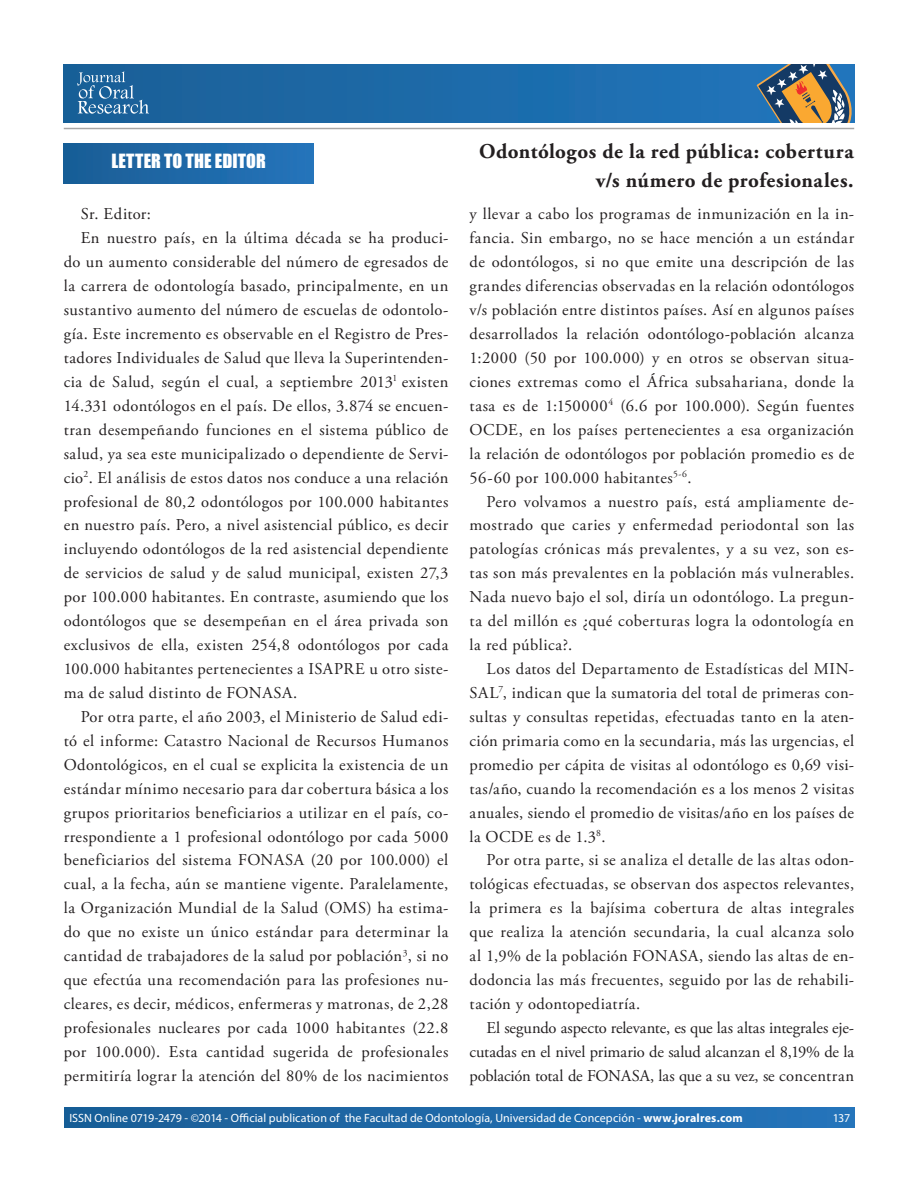
<style>
.page{position:relative;width:918px;height:1188px;background:#fff}
.page>*{position:absolute;margin:0;border:0;box-sizing:border-box;transform-origin:0 0}
.TITULOS_GRANDES{font:700 21px "Adobe Garamond Pro";letter-spacing:.025em;color:#231f20}
.t1{font:18px "Impact";letter-spacing:.01em;color:#fff}
.texto_parrafos_inter{font:16.5px/23.9px "Adobe Garamond Pro";letter-spacing:.025em;color:#231f20;text-align:justify}
.t2{font:12px "Myriad Pro";letter-spacing:.005em;color:#fff}
.s1{font-weight:700}
</style>
<div class="page">
<svg style="left:64px;top:64px;width:692px;height:59px"></svg>
<svg style="left:756px;top:64px;width:98px;height:59px"></svg>
<svg style="left:77px;top:71px;width:72px;height:43px"></svg>
<hr style="left:63px;top:127px;width:792px;height:3px;background:#ebeaea">
<hr style="left:64px;top:128px;width:790px;height:1px;background:#231f20">
<div style="left:64px;top:1108px;width:790px;height:19px;background:linear-gradient(to right,#195d95,#2574bb)"></div>
<div style="left:64px;top:143px;width:249px;height:40px;background:linear-gradient(to right,#195d95,#2574bb)"></div>
<p class="t1" style="left:152px;top:147px;width:74px">EDITORIAL</p>
<p class="TITULOS_GRANDES" style="left:479px;top:139px;width:376px">Odontólogos de la red pública: cobertura</p>
<p class="TITULOS_GRANDES" style="left:596px;top:168px;width:259px">v/s número de profesionales.</p>
<p class="texto_parrafos_inter" style="left:470px;top:203px;width:386px">y llevar a cabo los programas de inmunización en la in&shy;fancia. Sin embargo, no se hace mención a un estándar de odontólogos, si no que emite una descripción de las grandes diferencias observadas en la relación odontólogos v/s población entre distintos países. Así en algunos países desarrollados la relación odontólogo-población alcanza 1:2000 (50 por 100.000) y en otros se observan situa&shy;ciones extremas como el África subsahariana, donde la tasa es de 1:150000<sup>4</sup> (6.6 por 100.000). Según fuentes OCDE, en los países pertenecientes a esa organización la relación de odontólogos por población promedio es de 56-60 por 100.000 habitantes<sup>5-6</sup>.</p>
<p class="texto_parrafos_inter" style="left:470px;top:490px;width:386px;text-indent:17px">Pero volvamos a nuestro país, está ampliamente de&shy;mostrado que caries y enfermedad periodontal son las patologías crónicas más prevalentes, y a su vez, son es&shy;tas son más prevalentes en la población más vulnerables.<br>Nada nuevo bajo el sol, diría un odontólogo. La pregun&shy;ta del millón es ¿qué coberturas logra la odontología en la red pública?.</p>
<p class="texto_parrafos_inter" style="left:470px;top:657px;width:386px;text-indent:17px">Los datos del Departamento de Estadísticas del MIN-SAL<sup>7</sup>, indican que la sumatoria del total de primeras con&shy;sultas y consultas repetidas, efectuadas tanto en la aten&shy;ción primaria como en la secundaria, más las urgencias, el promedio per cápita de visitas al odontólogo es 0,69 visi&shy;tas/año, cuando la recomendación es a los menos 2 visitas anuales, siendo el promedio de visitas/año en los países de la OCDE es de 1.3<sup>8</sup>.</p>
<p class="texto_parrafos_inter" style="left:470px;top:849px;width:386px;text-indent:17px">Por otra parte, si se analiza el detalle de las altas odon&shy;tológicas efectuadas, se observan dos aspectos relevantes, la primera es la bajísima cobertura de altas integrales que realiza la atención secundaria, la cual alcanza solo al 1,9% de la población FONASA, siendo las altas de en&shy;dodoncia las más frecuentes, seguido por las de rehabili&shy;tación y odontopediatría.</p>
<p class="texto_parrafos_inter" style="left:470px;top:1016px;width:386px;text-indent:17px">El segundo aspecto relevante, es que las altas integrales eje&shy;cutadas en el nivel primario de salud alcanzan el 8,19% de la población total de FONASA, las que a su vez, se concentran</p>
<p class="t1" style="left:111px;top:147px;width:156px">LETTER TO THE EDITOR</p>
<p class="texto_parrafos_inter" style="left:81px;top:203px;width:72px">Sr. Editor:</p>
<p class="texto_parrafos_inter" style="left:64px;top:227px;width:386px;text-indent:17px">En nuestro país, en la última década se ha produci&shy;do un aumento considerable del número de egresados de la carrera de odontología basado, principalmente, en un sustantivo aumento del número de escuelas de odontolo&shy;gía. Este incremento es observable en el Registro de Pres&shy;tadores Individuales de Salud que lleva la Superintenden&shy;cia de Salud, según el cual, a septiembre 2013<sup>1</sup> existen 14.331 odontólogos en el país. De ellos, 3.874 se encuen&shy;tran desempeñando funciones en el sistema público de salud, ya sea este municipalizado o dependiente de Servi&shy;cio<sup>2</sup>. El análisis de estos datos nos conduce a una relación profesional de 80,2 odontólogos por 100.000 habitantes en nuestro país. Pero, a nivel asistencial público, es decir incluyendo odontólogos de la red asistencial dependiente de servicios de salud y de salud municipal, existen 27,3 por 100.000 habitantes. En contraste, asumiendo que los odontólogos que se desempeñan en el área privada son exclusivos de ella, existen 254,8 odontólogos por cada 100.000 habitantes pertenecientes a ISAPRE u otro siste&shy;ma de salud distinto de FONASA.</p>
<p class="texto_parrafos_inter" style="left:64px;top:705px;width:386px;text-indent:17px">Por otra parte, el año 2003, el Ministerio de Salud edi&shy;tó el informe: Catastro Nacional de Recursos Humanos Odontológicos, en el cual se explicita la existencia de un estándar mínimo necesario para dar cobertura básica a los grupos prioritarios beneficiarios a utilizar en el país, co&shy;rrespondiente a 1 profesional odontólogo por cada 5000 beneficiarios del sistema FONASA (20 por 100.000) el cual, a la fecha, aún se mantiene vigente. Paralelamente, la Organización Mundial de la Salud (OMS) ha estima&shy;do que no existe un único estándar para determinar la cantidad de trabajadores de la salud por población<sup>3</sup>, si no que efectúa una recomendación para las profesiones nu&shy;cleares, es decir, médicos, enfermeras y matronas, de 2,28 profesionales nucleares por cada 1000 habitantes (22.8 por 100.000). Esta cantidad sugerida de profesionales permitiría lograr la atención del 80% de los nacimientos</p>
<p class="t2" style="left:69px;top:1111px;width:675px">ISSN Online 0719-2479 - ©2014 - Official publication of the Facultad de Odontología, Universidad de Concepción - <span class="s1">www.joralres.com</span></p>
<p class="t2" style="left:833px;top:1111px;width:19px">137</p>
</div>
